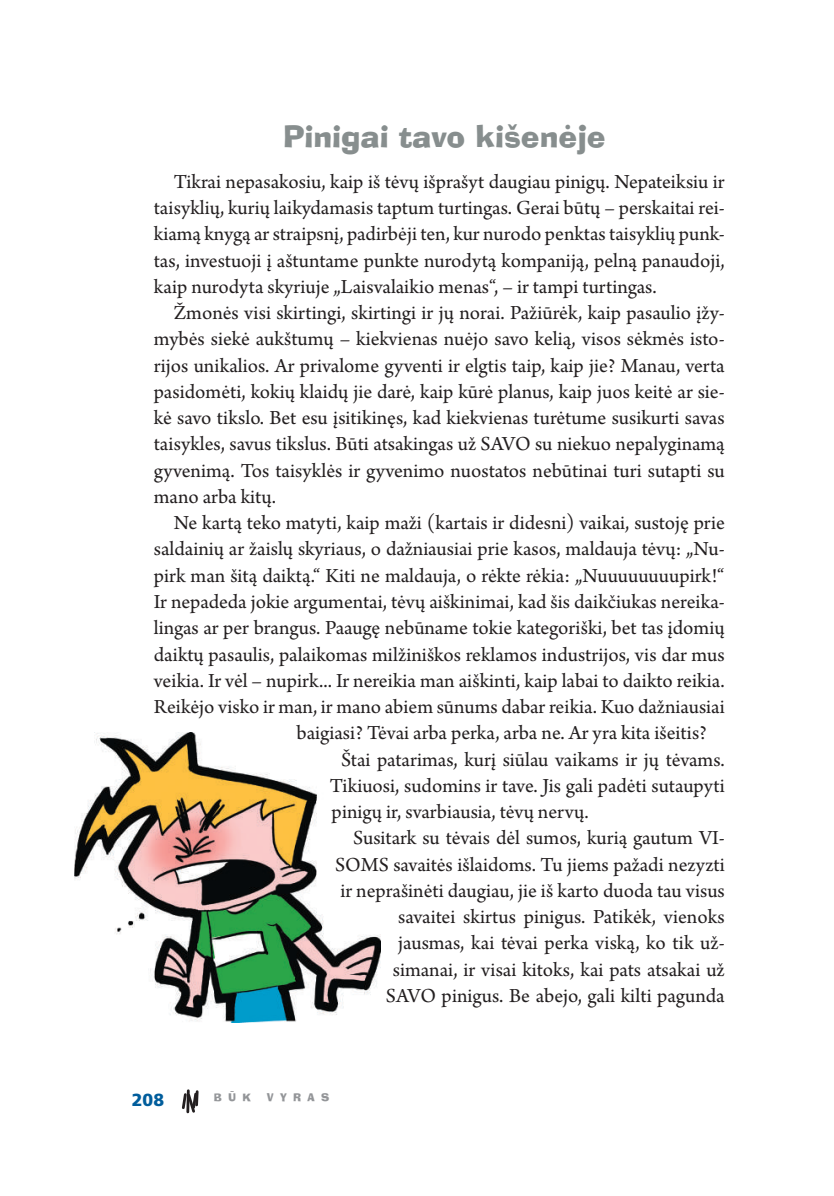
<style>
.page{position:relative;width:834px;height:1196px;background:#fff}
.page>*{position:absolute;margin:0;border:0;box-sizing:border-box;transform-origin:0 0}
.t1{font:29.75px "Ad Lib BT";color:#878e8e}
.t2{font:21px/26.2px "Arno Pro";letter-spacing:-.005em;color:#231f20;text-align:justify}
.t3{font:900 17.5px "Frutigeris";color:#005d9c}
.t4{font:10.5px "Ad Lib BT";letter-spacing:.6em;color:#939598}
</style>
<div class="page">
<svg style="left:182px;top:1089px;width:17px;height:25px"></svg>
<img style="left:75px;top:732px;width:305px;height:290px">
<h1 class="t1" style="left:283px;top:115px;width:324px">Pinigai tavo kišenėje</h1>
<p class="t2" style="left:154px;top:169px;width:572px;text-indent:20px">Tikrai nepasakosiu, kaip iš tėvų išprašyt daugiau pinigų. Nepateiksiu ir taisyklių, kurių laikydamasis taptum turtingas. Gerai būtų – perskaitai rei&shy;kiamą knygą ar straipsnį, padirbėji ten, kur nurodo penktas taisyklių punk&shy;tas, investuoji į aštuntame punkte nurodytą kompaniją, pelną panaudoji, kaip nurodyta skyriuje „Laisvalaikio menas“, – ir tampi turtingas.</p>
<p class="t2" style="left:154px;top:301px;width:572px;text-indent:20px">Žmonės visi skirtingi, skirtingi ir jų norai. Pažiūrėk, kaip pasaulio įžy&shy;mybės siekė aukštumų – kiekvienas nuėjo savo kelią, visos sėkmės isto&shy;rijos unikalios. Ar privalome gyventi ir elgtis taip, kaip jie? Manau, verta pasidomėti, kokių klaidų jie darė, kaip kūrė planus, kaip juos keitė ar sie&shy;kė savo tikslo. Bet esu įsitikinęs, kad kiekvienas turėtume susikurti savas taisykles, savus tikslus. Būti atsakingas už SAVO su niekuo nepalyginamą gyvenimą. Tos taisyklės ir gyvenimo nuostatos nebūtinai turi sutapti su mano arba kitų.</p>
<p class="t2" style="left:174px;top:511px;width:552px">Ne kartą teko matyti, kaip maži (kartais ir didesni) vaikai, sustoję prie</p>
<p class="t2" style="left:154px;top:537px;width:572px">saldainių ar žaislų skyriaus, o dažniausiai prie kasos, maldauja tėvų: „Nu-</p>
<p class="t2" style="left:154px;top:563px;width:572px">pirk man šitą daiktą.“ Kiti ne maldauja, o rėkte rėkia: „Nuuuuuuuupirk!“</p>
<p class="t2" style="left:154px;top:589px;width:572px">Ir nepadeda jokie argumentai, tėvų aiškinimai, kad šis daikčiukas nereika-</p>
<p class="t2" style="left:154px;top:616px;width:572px">lingas ar per brangus. Paaugę nebūname tokie kategoriški, bet tas įdomių</p>
<p class="t2" style="left:154px;top:642px;width:572px">daiktų pasaulis, palaikomas milžiniškos reklamos industrijos, vis dar mus</p>
<p class="t2" style="left:154px;top:668px;width:572px">veikia. Ir vėl – nupirk... Ir nereikia man aiškinti, kaip labai to daikto reikia.</p>
<p class="t2" style="left:154px;top:694px;width:572px">Reikėjo visko ir man, ir mano abiem sūnums dabar reikia. Kuo dažniausiai</p>
<p class="t2" style="left:296px;top:721px;width:412px">baigiasi? Tėvai arba perka, arba ne. Ar yra kita išeitis?</p>
<p class="t2" style="left:341px;top:747px;width:385px">Štai patarimas, kurį siūlau vaikams ir jų tėvams.</p>
<p class="t2" style="left:330px;top:773px;width:396px">Tikiuosi, sudomins ir tave. Jis gali padėti sutaupyti</p>
<p class="t2" style="left:331px;top:799px;width:258px">pinigų ir, svarbiausia, tėvų nervų.</p>
<p class="t2" style="left:353px;top:826px;width:373px">Susitark su tėvais dėl sumos, kurią gautum VI-</p>
<p class="t2" style="left:335px;top:852px;width:391px">SOMS savaitės išlaidoms. Tu jiems pažadi nezyzti</p>
<p class="t2" style="left:340px;top:878px;width:386px">ir neprašinėti daugiau, jie iš karto duoda tau visus</p>
<p class="t2" style="left:398px;top:904px;width:328px">savaitei skirtus pinigus. Patikėk, vienoks</p>
<p class="t2" style="left:398px;top:931px;width:328px">jausmas, kai tėvai perka viską, ko tik už-</p>
<p class="t2" style="left:393px;top:957px;width:333px">simanai, ir visai kitoks, kai pats atsakai už</p>
<p class="t2" style="left:386px;top:983px;width:340px">SAVO pinigus. Be abejo, gali kilti pagunda</p>
<p class="t3" style="left:132px;top:1089px;width:34px">208</p>
<p class="t4" style="left:214px;top:1089px;width:39px">BŪK</p>
<p class="t4" style="left:267px;top:1089px;width:64px">VYRAS</p>
</div>
